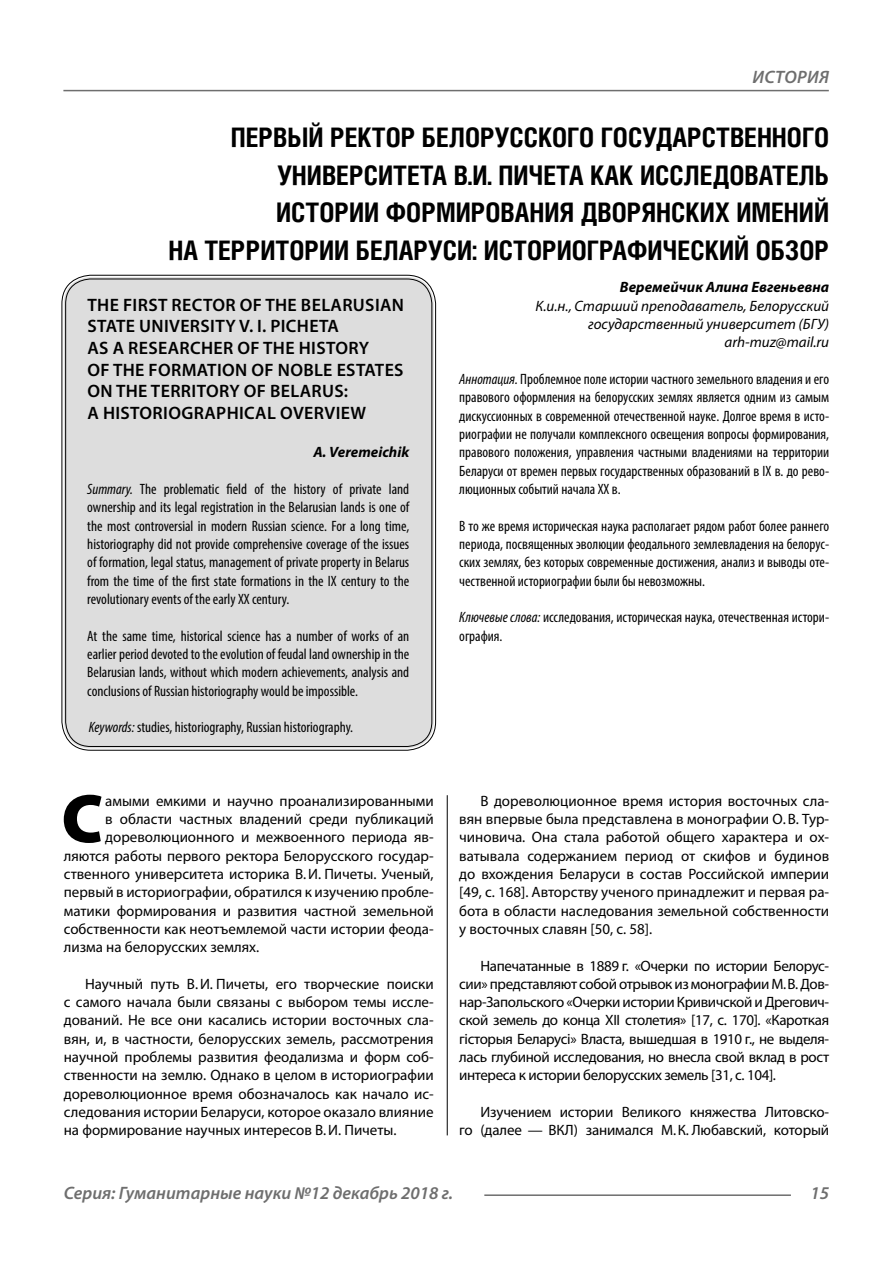
<style>
.page{position:relative;width:893px;height:1263px;background:#fff}
.page>*{position:absolute;margin:0;border:0;box-sizing:border-box;transform-origin:0 0}
.Bukvica{font:900 69.3px "Myriad Pro";color:#000}
.Header{font:700 27px/37.5px "Helios Cond";color:#000;text-align:right}
.Header-eng{font:600 18px/21.6px "Myriad Pro";letter-spacing:.02em;color:#000}
.t1{font:italic 600 18px "Myriad Pro";color:#6e6e6e}
.Normal{font:15px/18.3px "Myriad Pro";letter-spacing:-.01em;color:#000;text-align:justify}
.Annotation-rus{font:condensed 15px/18.3px "Myriad Pro";color:#000;text-align:justify}
.Annotation-eng{font:condensed 15px/18.3px "Myriad Pro";color:#000;text-align:justify}
.Bukvica-2{font:15px "Myriad Pro";color:#000}
.Author-doc{font:italic 15px/18.3px "Myriad Pro";color:#000;text-align:right}
.Author{font:italic 700 15px "Myriad Pro";color:#000}
.Author-email{font:italic 15px "Myriad Pro";color:#000}
.Author-eng{font:italic 700 15px "Myriad Pro";color:#000}
.s1{font-style:italic}
</style>
<div class="page">
<hr style="left:447px;top:795px;width:1px;height:340px;background:#000">
<hr style="left:63px;top:90px;width:766px;height:1px;background:#6e6e6e">
<hr style="left:484px;top:1194px;width:307px;height:2px;background:#6e6e6e">
<div style="left:64px;top:277px;width:370px;height:471px;background:#ddd;border-radius:27px"></div>
<p class="t1" style="left:752px;top:66px;width:24px">История</p>
<p class="Header" style="left:168px;top:118px;width:662px">ПЕРВЫЙ РЕКТОР БЕЛОРУССКОГО ГОСУДАРСТВЕННОГО УНИВЕРСИТЕТА В.И. ПИЧЕТА КАК ИССЛЕДОВАТЕЛЬ ИСТОРИИ ФОРМИРОВАНИЯ ДВОРЯНСКИХ ИМЕНИЙ<br>НА ТЕРРИТОРИИ БЕЛАРУСИ: ИСТОРИОГРАФИЧЕСКИЙ ОБЗОР</p>
<p class="Author" style="left:620px;top:278px;width:211px">Веремейчик Алина Евгеньевна</p>
<p class="Author-doc" style="left:535px;top:296px;width:295px">К.и.н., Старший преподаватель, Белорусский государственный университет (БГУ)</p>
<p class="Author-email" style="left:725px;top:333px;width:106px">arh-muz@mail.ru</p>
<p class="Annotation-rus" style="left:459px;top:370px;width:371px"><span class="s1">Аннотация.</span> Проблемное поле истории частного земельного владения и его правового оформления на белорусских землях является одним из самым дискуссионных в современной отечественной науке. Долгое время в исто&shy;риографии не получали комплексного освещения вопросы формирования, правового положения, управления частными владениями на территории Беларуси от времен первых государственных образований в IX в. до рево&shy;люционных событий начала XX в.</p>
<p class="Annotation-rus" style="left:459px;top:516px;width:371px">В то же время историческая наука располагает рядом работ более раннего периода, посвященных эволюции феодального землевладения на белорус&shy;ских землях, без которых современные достижения, анализ и выводы оте&shy;чественной историографии были бы невозможны.</p>
<p class="Annotation-rus" style="left:459px;top:608px;width:371px"><span class="s1">Ключевые слова:</span> исследования, историческая наука, отечественная истори&shy;ография.</p>
<p class="Header-eng" style="left:87px;top:293px;width:318px">THE FIRST RECTOR OF THE BELARUSIAN<br>STATE UNIVERSITY V. I. PICHETA<br>AS A RESEARCHER OF THE HISTORY<br>OF THE FORMATION OF NOBLE ESTATES<br>ON THE TERRITORY OF BELARUS:<br>A HISTORIOGRAPHICAL OVERVIEW</p>
<p class="Author-eng" style="left:313px;top:443px;width:97px">A. Veremeichik</p>
<p class="Annotation-eng" style="left:87px;top:480px;width:323px"><span class="s1">Summary.</span> The problematic field of the history of private land ownership and its legal registration in the Belarusian lands is one of the most controversial in modern Russian science. For a long time, historiography did not provide comprehensive coverage of the issues of formation, legal status, management of private property in Belarus from the time of the first state formations in the IX century to the revolutionary events of the early XX century.</p>
<p class="Annotation-eng" style="left:87px;top:626px;width:324px">At the same time, historical science has a number of works of an earlier period devoted to the evolution of feudal land ownership in the Belarusian lands, without which modern achievements, analysis and conclusions of Russian historiography would be impossible.</p>
<p class="Annotation-eng" style="left:89px;top:718px;width:266px"><span class="s1">Keywords:</span> studies, historiography, Russian historiography.</p>
<p class="Bukvica" style="left:61px;top:772px;width:43px">С</p>
<p class="Bukvica-2" style="left:105px;top:791px;width:330px">амыми емкими и научно проанализированными</p>
<p class="Bukvica-2" style="left:105px;top:810px;width:330px">в области частных владений среди публикаций</p>
<p class="Bukvica-2" style="left:105px;top:828px;width:330px">дореволюционного и межвоенного периода яв-</p>
<p class="Bukvica-2" style="left:64px;top:846px;width:371px">ляются работы первого ректора Белорусского государ-</p>
<p class="Bukvica-2" style="left:64px;top:864px;width:371px">ственного университета историка В.И. Пичеты. Ученый,</p>
<p class="Bukvica-2" style="left:64px;top:883px;width:371px">первый в историографии, обратился к изучению пробле-</p>
<p class="Bukvica-2" style="left:64px;top:901px;width:371px">матики формирования и развития частной земельной</p>
<p class="Bukvica-2" style="left:64px;top:919px;width:371px">собственности как неотъемлемой части истории феода-</p>
<p class="Bukvica-2" style="left:64px;top:938px;width:197px">лизма на белорусских землях.</p>
<p class="Normal" style="left:64px;top:974px;width:371px;text-indent:21px">Научный путь В.И. Пичеты, его творческие поиски с самого начала были связаны с выбором темы иссле&shy;дований. Не все они касались истории восточных сла&shy;вян, и, в частности, белорусских земель, рассмотрения научной проблемы развития феодализма и форм соб&shy;ственности на землю. Однако в целом в историографии дореволюционное время обозначалось как начало ис&shy;следования истории Беларуси, которое оказало влияние на формирование научных интересов В.И. Пичеты.</p>
<p class="Normal" style="left:459px;top:791px;width:371px;text-indent:21px">В дореволюционное время история восточных сла&shy;вян впервые была представлена в монографии О.В. Тур&shy;чиновича. Она стала работой общего характера и ох&shy;ватывала содержанием период от скифов и будинов до вхождения Беларуси в состав Российской империи [49, с. 168]. Авторству ученого принадлежит и первая ра&shy;бота в области наследования земельной собственности у восточных славян [50, с. 58].</p>
<p class="Normal" style="left:459px;top:956px;width:371px;text-indent:21px">Напечатанные в 1889 г. «Очерки по истории Белорус&shy;сии» представляют собой отрывок из монографии М.В. Дов&shy;нар-Запольского «Очерки истории Кривичской и Дрегович&shy;ской земель до конца XII столетия» [17, с. 170]. «Кароткая гісторыя Беларусі» Власта, вышедшая в 1910 г., не выделя&shy;лась глубиной исследования, но внесла свой вклад в рост интереса к истории белорусских земель [31, с. 104].</p>
<p class="Normal" style="left:459px;top:1103px;width:371px;text-align:right">Изучением истории Великого княжества Литовско-<br>го (далее — ВКЛ) занимался М.К. Любавский, который</p>
<p class="t1" style="left:64px;top:1182px;width:391px">Серия: Гуманитарные науки №12 декабрь 2018 г.</p>
<p class="t1" style="left:810px;top:1182px;width:20px">15</p>
</div>
